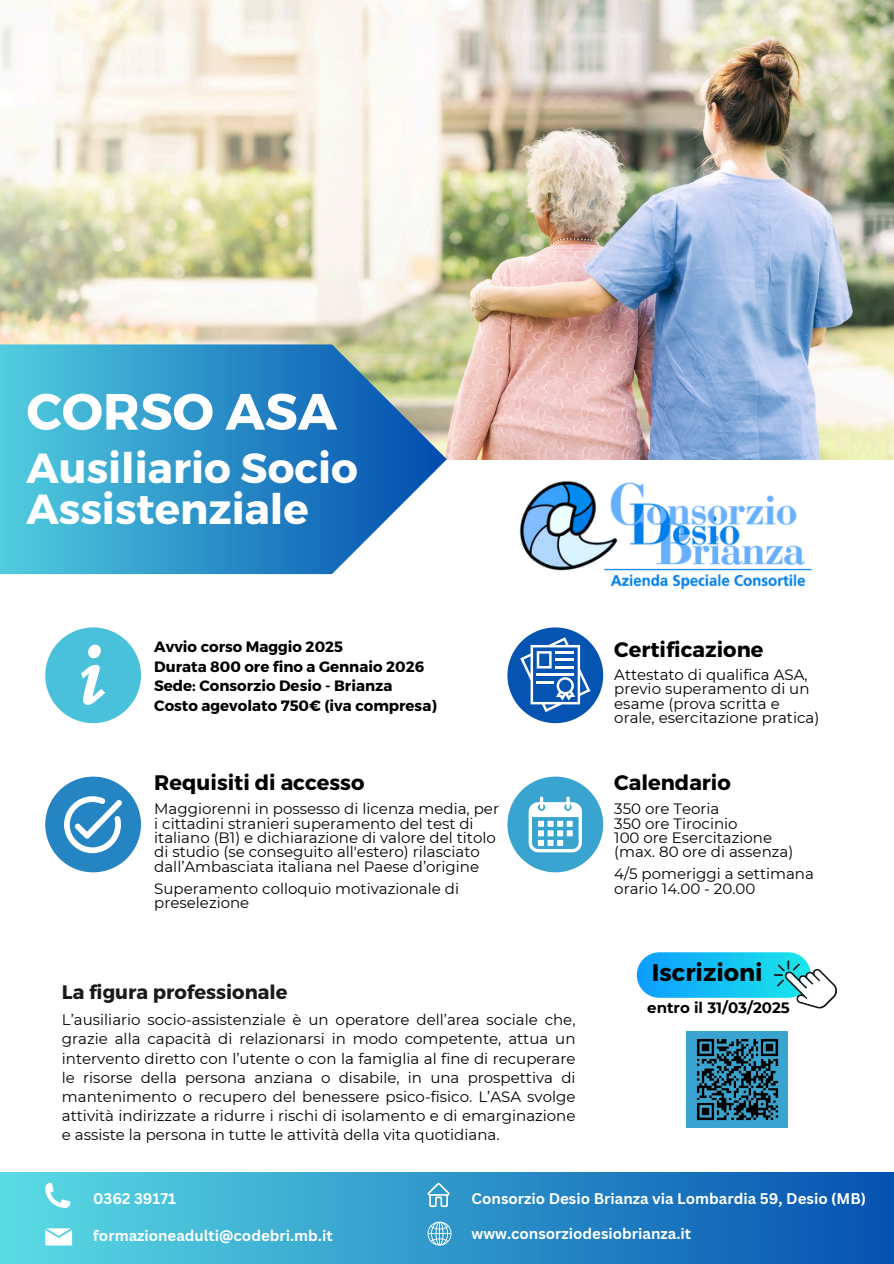
<style>
.page{position:relative;width:894px;height:1264px;background:#fff}
.page>*{position:absolute;margin:0;border:0;box-sizing:border-box;transform-origin:0 0}
.t1{font:700 51px "Montserrat";color:#fff}
.t2{font:700 42px/41px "Montserrat";color:#fff}
.t3{font:700 24px "Montserrat";color:#000}
.t4{font:700 21px "Montserrat";color:#000}
.t5{font:700 19.5px "Montserrat";color:#1a1a1a}
.t6{font:15px/19.2px "Montserrat";color:#000}
.t7{font:700 15px "Montserrat";color:#000}
.t8{font:700 15px "Canva Sans";color:#fff}
</style>
<div class="page">
<div style="left:0;top:1172px;width:893px;height:91px;background:linear-gradient(to right,#5bdce4,#0552b0)"></div>
<svg style="left:45px;top:1228px;width:27px;height:17px"></svg>
<svg style="left:45px;top:1182px;width:25px;height:25px"></svg>
<svg style="left:427px;top:1221px;width:24px;height:24px"></svg>
<img style="left:0;top:0;width:893px;height:459px">
<svg style="left:0;top:344px;width:446px;height:230px;background:#449ec9"></svg>
<svg style="left:507px;top:776px;width:96px;height:96px"></svg>
<svg style="left:45px;top:627px;width:96px;height:96px"></svg>
<svg style="left:45px;top:776px;width:96px;height:96px"></svg>
<svg style="left:507px;top:627px;width:96px;height:96px"></svg>
<div style="left:636px;top:952px;width:174px;height:45px;background:linear-gradient(to right,#119efe,#19e6ea);border-radius:23px"></div>
<svg style="left:773px;top:960px;width:64px;height:48px"></svg>
<div style="left:686px;top:1031px;width:102px;height:96px;background:#38a4cf"></div>
<svg style="left:427px;top:1182px;width:22px;height:24px"></svg>
<img style="left:519px;top:481px;width:294px;height:109px">
<img style="left:696px;top:1038px;width:83px;height:83px">
<p class="t1" style="left:26px;top:378px;width:312px">CORSO ASA</p>
<p class="t2" style="left:26px;top:445px;width:333px">Ausiliario Socio<br>Assistenziale</p>
<h1 class="t7" style="left:154px;top:637px;width:190px">Avvio corso Maggio 2025</h1>
<h2 class="t7" style="left:154px;top:656px;width:271px">Durata 800 ore fino a Gennaio 2026</h2>
<p class="t7" style="left:154px;top:676px;width:239px">Sede: Consorzio Desio - Brianza</p>
<p class="t7" style="left:154px;top:695px;width:284px">Costo agevolato 750€ (iva compresa)</p>
<p class="t4" style="left:154px;top:768px;width:212px">Requisiti di accesso</p>
<p class="t6" style="left:154px;top:801px;width:346px;line-height:14.4px">Maggiorenni in possesso di licenza media, per i cittadini stranieri superamento del test di italiano (B1) e dichiarazione di valore del titolo di studio (se conseguito all'estero) rilasciato dall’Ambasciata italiana nel Paese d’origine</p>
<h4 class="t6" style="left:154px;top:881px;width:306px;line-height:14.4px">Superamento colloquio motivazionale di preselezione</h4>
<p class="t5" style="left:62px;top:979px;width:227px">La figura professionale</p>
<p class="t6" style="left:62px;top:1010px;width:515px;text-align:justify">L’ausiliario socio-assistenziale è un operatore dell’area sociale che, grazie alla capacità di relazionarsi in modo competente, attua un intervento diretto con l’utente o con la famiglia al fine di recuperare le risorse della persona anziana o disabile, in una prospettiva di mantenimento o recupero del benessere psico-fisico. L’ASA svolge attività indirizzate a ridurre i rischi di isolamento e di emarginazione e assiste la persona in tutte le attività della vita quotidiana.</p>
<h4 class="t4" style="left:614px;top:636px;width:151px">Certificazione</h4>
<p class="t6" style="left:614px;top:666px;width:206px;line-height:14.7px">Attestato di qualifica ASA, previo superamento di un esame (prova scritta e orale, esercitazione pratica)</p>
<p class="t4" style="left:614px;top:768px;width:118px">Calendario</p>
<h5 class="t6" style="left:614px;top:799px;width:107px">350 ore Teoria</h5>
<h5 class="t6" style="left:614px;top:813px;width:125px">350 ore Tirocinio</h5>
<h5 class="t6" style="left:614px;top:828px;width:159px">100 ore Esercitazione</h5>
<h5 class="t6" style="left:614px;top:842px;width:180px">(max. 80 ore di assenza)</h5>
<p class="t6" style="left:614px;top:864px;width:201px">4/5 pomeriggi a settimana</p>
<p class="t6" style="left:614px;top:878px;width:143px">orario 14.00 - 20.00</p>
<h4 class="t3" style="left:651px;top:957px;width:112px">Iscrizioni</h4>
<p class="t7" style="left:647px;top:998px;width:144px">entro il 31/03/2025</p>
<p class="t8" style="left:93px;top:1187px;width:84px">0362 39171</p>
<p class="t8" style="left:93px;top:1225px;width:241px">formazioneadulti@codebri.mb.it</p>
<p class="t8" style="left:471px;top:1187px;width:396px">Consorzio Desio Brianza via Lombardia 59, Desio (MB)</p>
<p class="t8" style="left:471px;top:1223px;width:221px">www.consorziodesiobrianza.it</p>
</div>
